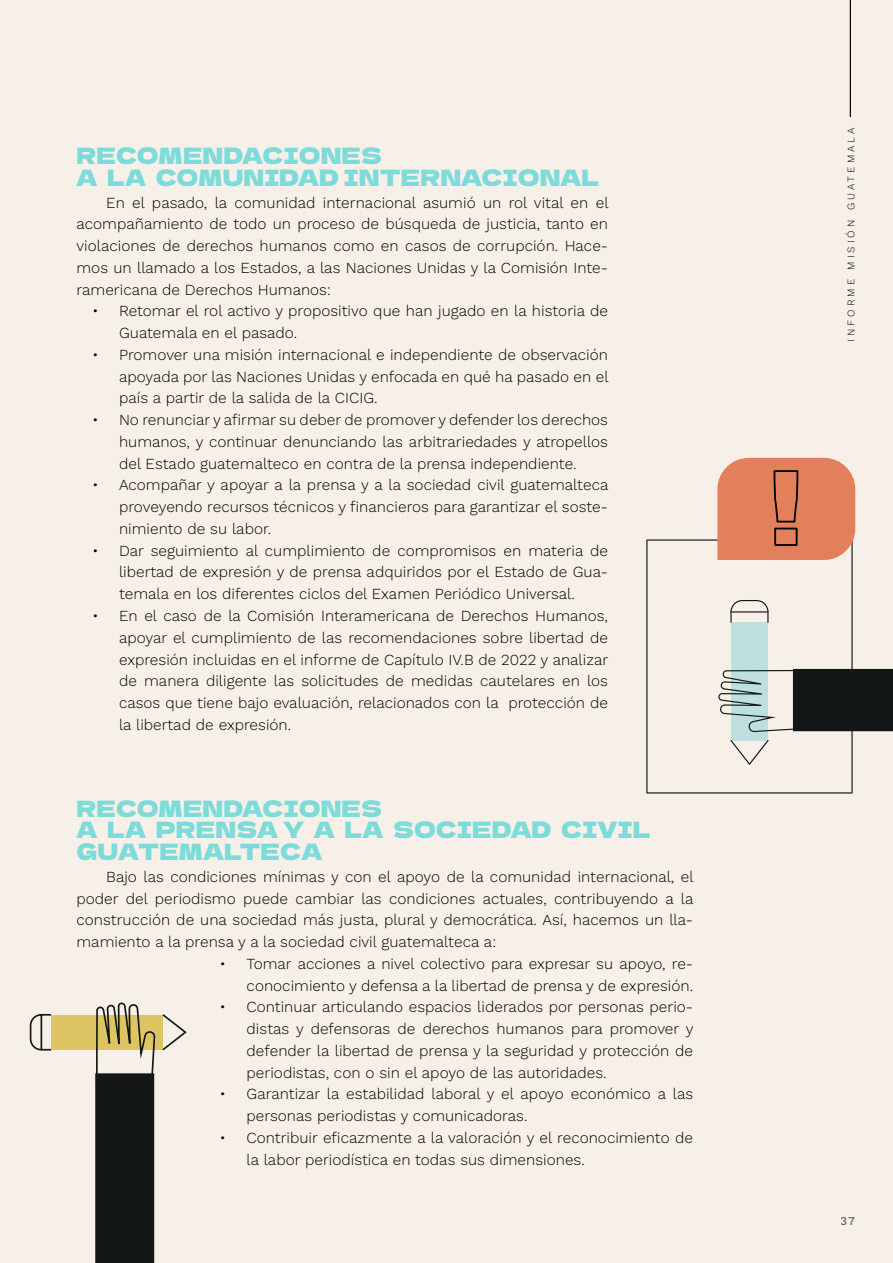
<style>
.page{position:relative;width:893px;height:1263px;background:#f6f0e8}
.page>*{position:absolute;margin:0;border:0;box-sizing:border-box;transform-origin:0 0}
.t1{font:22.5px/21.8px "Dela Gothic One";letter-spacing:.005em;color:#7ddbd9}
.t2{font:300 15.3px/21.8px "Work Sans";color:#000;text-align:justify}
.t3{font:500 12px "Work Sans";color:#000}
.t4{font:300 10.2px "Work Sans";letter-spacing:.3em;color:#000}
</style>
<div class="page">
<hr style="left:850px;top:0;width:1px;height:117px;background:#000">
<div style="left:95px;top:1073px;width:59px;height:190px;background:#141717"></div>
<svg style="left:29px;top:1002px;width:158px;height:83px"></svg>
<svg style="left:646px;top:539px;width:207px;height:254px"></svg>
<div style="left:731px;top:622px;width:37px;height:118px;background:#bde0de"></div>
<svg style="left:730px;top:740px;width:39px;height:25px"></svg>
<svg style="left:717px;top:458px;width:176px;height:274px"></svg>
<h1 class="t1" style="left:77px;top:143px;width:524px">RECOMENDACIONES<br>A LA COMUNIDAD INTERNACIONAL</h1>
<p class="t2" style="left:77px;top:191px;width:533px;text-indent:30px">En el pasado, la comunidad internacional asumió un rol vital en el acompañamiento de todo un proceso de búsqueda de justicia, tanto en violaciones de derechos humanos como en casos de corrupción. Hace&shy;mos un llamado a los Estados, a las Naciones Unidas y la Comisión Inte&shy;ramericana de Derechos Humanos:</p>
<p class="t2" style="left:119px;top:300px;width:491px;text-indent:-27px">• Retomar el rol activo y propositivo que han jugado en la historia de<br>Guatemala en el pasado.</p>
<p class="t2" style="left:119px;top:343px;width:491px;text-indent:-27px">• Promover una misión internacional e independiente de observación apoyada por las Naciones Unidas y enfocada en qué ha pasado en el país a partir de la salida de la CICIG.</p>
<p class="t2" style="left:119px;top:408px;width:490px;text-indent:-27px">• No renunciar y afirmar su deber de promover y defender los derechos humanos, y continuar denunciando las arbitrariedades y atropellos del Estado guatemalteco en contra de la prensa independiente.</p>
<p class="t2" style="left:119px;top:474px;width:491px;text-indent:-27px">• Acompañar y apoyar a la prensa y a la sociedad civil guatemalteca proveyendo recursos técnicos y financieros para garantizar el soste&shy;nimiento de su labor.</p>
<p class="t2" style="left:119px;top:539px;width:491px;text-indent:-27px">• Dar seguimiento al cumplimiento de compromisos en materia de libertad de expresión y de prensa adquiridos por el Estado de Gua&shy;temala en los diferentes ciclos del Examen Periódico Universal.</p>
<p class="t2" style="left:119px;top:604px;width:491px;text-indent:-27px">• En el caso de la Comisión Interamericana de Derechos Humanos, apoyar el cumplimiento de las recomendaciones sobre libertad de expresión incluidas en el informe de Capítulo IV.B de 2022 y analizar de manera diligente las solicitudes de medidas cautelares en los casos que tiene bajo evaluación, relacionados con la protección de la libertad de expresión.</p>
<h1 class="t1" style="left:77px;top:796px;width:576px">RECOMENDACIONES<br>A LA PRENSA Y A LA SOCIEDAD CIVIL<br>GUATEMALTECA</h1>
<p class="t2" style="left:77px;top:865px;width:619px;text-indent:30px">Bajo las condiciones mínimas y con el apoyo de la comunidad internacional, el poder del periodismo puede cambiar las condiciones actuales, contribuyendo a la construcción de una sociedad más justa, plural y democrática. Así, hacemos un lla&shy;mamiento a la prensa y a la sociedad civil guatemalteca a:</p>
<p class="t2" style="left:220px;top:952px;width:475px;text-align:right">• Tomar acciones a nivel colectivo para expresar su apoyo, re&shy;conocimiento y defensa a la libertad de prensa y de expresión.</p>
<p class="t2" style="left:247px;top:996px;width:448px;text-indent:-27px">• Continuar articulando espacios liderados por personas perio&shy;distas y defensoras de derechos humanos para promover y defender la libertad de prensa y la seguridad y protección de periodistas, con o sin el apoyo de las autoridades.</p>
<p class="t2" style="left:247px;top:1083px;width:448px;text-indent:-27px">• Garantizar la estabilidad laboral y el apoyo económico a las personas periodistas y comunicadoras.</p>
<p class="t2" style="left:247px;top:1126px;width:448px;text-indent:-27px">• Contribuir eficazmente a la valoración y el reconocimiento de la labor periodística en todas sus dimensiones.</p>
<p class="t4" style="left:843px;top:342px;width:216px;rotate:-90deg">INFORME MISIÓN GUATEMALA</p>
<p class="t3" style="left:841px;top:1211px;width:16px">37</p>
</div>
